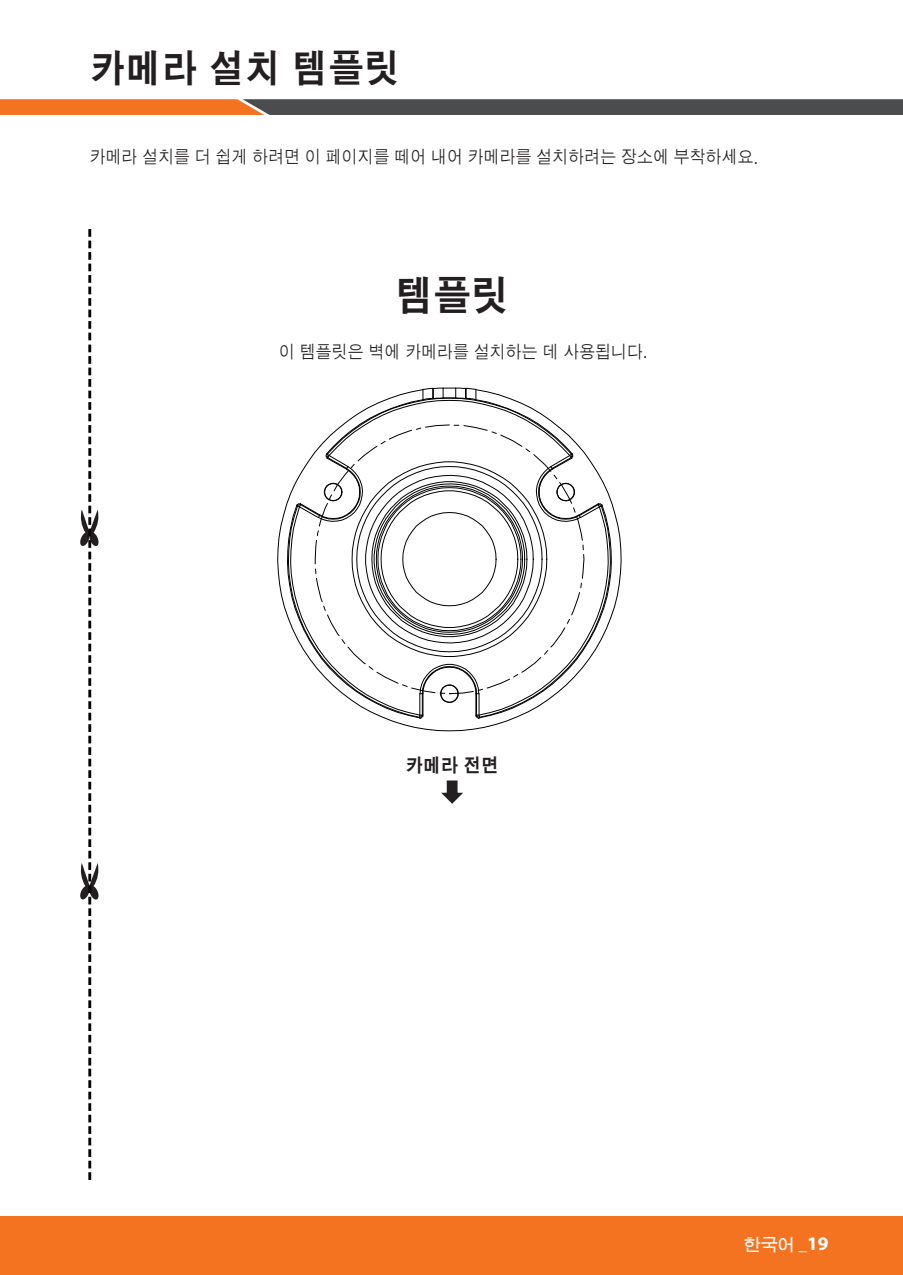
<style>
.page{position:relative;width:903px;height:1275px;background:#fff}
.page>*{position:absolute;margin:0;border:0;box-sizing:border-box;transform-origin:0 0}
.t1{font:40.25px "D Xgo Std 60";color:#231f20;scale:.9 1}
.t2{font:37.98px "D Xgo Std 60";letter-spacing:.055em;color:#231f20;scale:.9 1}
.t3{font:18.72px "D Xgo Std 60";color:#231f20;scale:.9 1}
.t4{font:16.97px "D Xgo Std 20";letter-spacing:.04em;color:#231f20;scale:.9 1}
.t5{font:16.97px "D Xgo Std 40";color:#fff}
.s1{font-family:"Helvetica Neue cp";font-weight:300;font-size:18.72px}
.s2{font-family:"Myriad Pro";font-size:17.5px}
.s3{font-family:"Myriad Pro";font-weight:700;font-size:19.25px}
</style>
<div class="page">
<div style="left:0;top:1216px;width:903px;height:59px;background:#f47321"></div>
<svg style="left:0;top:99px;width:903px;height:16px;background:#7d5a44"></svg>
<svg style="left:80px;top:229px;width:19px;height:951px"></svg>
<svg style="left:441px;top:780px;width:22px;height:24px"></svg>
<svg style="left:277px;top:502px;width:345px;height:230px"></svg>
<svg style="left:287px;top:387px;width:325px;height:332px"></svg>
<h2 class="t2" style="left:90px;top:49px;width:345px">카메라 설치 템플릿</h2>
<p class="t4" style="left:90px;top:149px;width:744px">카메라 설치를 더 쉽게 하려면 이 페이지를 떼어 내어 카메라를 설치하려는 장소에 부착하세요<span class="s1">.</span></p>
<h1 class="t1" style="left:396px;top:275px;width:126px">템플릿</h1>
<p class="t4" style="left:279px;top:343px;width:411px">이 템플릿은 벽에 카메라를 설치하는 데 사용됩니다<span class="s1">.</span></p>
<p class="t3" style="left:406px;top:755px;width:104px">카메라 전면</p>
<p class="t5" style="left:744px;top:1236px;width:86px">한국어 <span class="s2">_</span><span class="s3">19</span></p>
</div>
